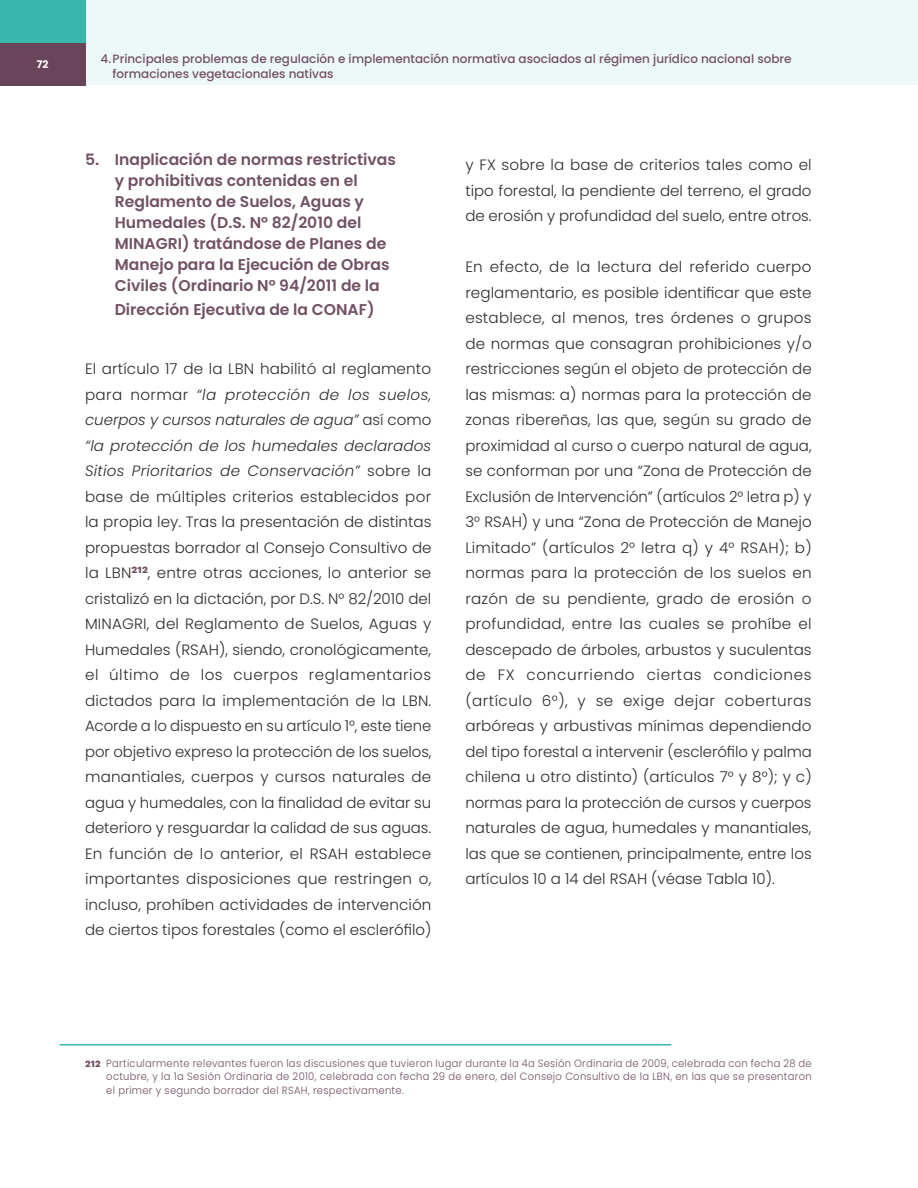
<style>
.page{position:relative;width:918px;height:1188px;background:#fff}
.page>*{position:absolute;margin:0;border:0;box-sizing:border-box;transform-origin:0 0}
.t1{font:600 15.6px/21px "Poppins";color:#715164}
.t2{font:300 15px/25.5px "Poppins";color:#2d2d2c;text-align:justify}
.t3{font:500 12px/15px "Poppins";color:#715164}
.t4{font:300 10.5px/13.5px "Poppins";letter-spacing:.03em;color:#6f4f62;text-align:justify;scale:.95 1}
.t5{font:700 10.5px "Poppins";color:#fff}
.s1{font-style:italic}
.s2{font-family:"Work Sans";font-weight:800;font-size:9.6px}
</style>
<div class="page">
<div style="left:0;top:0;width:918px;height:85px;background:#edf8f8"></div>
<div style="left:0;top:0;width:85px;height:85px;background:#68455a"></div>
<div style="left:0;top:0;width:85px;height:43px;background:#38b6ac"></div>
<hr style="left:60px;top:1044px;width:611px;height:2px;background:#38b6ac">
<p class="t5" style="left:37px;top:58px;width:13px">72</p>
<p class="t3" style="left:113px;top:51px;width:680px;text-indent:-12px">4.Principales problemas de regulación e implementación normativa asociados al régimen jurídico nacional sobre formaciones vegetacionales nativas</p>
<p class="t1" style="left:115px;top:149px;width:283px;text-indent:-30px">5. Inaplicación de normas restrictivas y prohibitivas contenidas en el Reglamento de Suelos, Aguas y Humedales (D.S. N° 82/2010 del MINAGRI) tratándose de Planes de Manejo para la Ejecución de Obras Civiles (Ordinario N° 94/2011 de la</p>
<p class="t1" style="left:115px;top:299px;width:261px">Dirección Ejecutiva de la CONAF)</p>
<p class="t2" style="left:85px;top:356px;width:348px">El artículo 17 de la LBN habilitó al reglamento para normar <span class="s1">“la protección de los suelos, cuerpos y cursos naturales de agua”</span> así como <span class="s1">“la protección de los humedales declarados Sitios Prioritarios de Conservación”</span> sobre la base de múltiples criterios establecidos por la propia ley. Tras la presentación de distintas propuestas borrador al Consejo Consultivo de la LBN<sup>212</sup>, entre otras acciones, lo anterior se cristalizó en la dictación, por D.S. N° 82/2010 del MINAGRI, del Reglamento de Suelos, Aguas y Humedales (RSAH), siendo, cronológicamente, el último de los cuerpos reglamentarios dictados para la implementación de la LBN.<br>Acorde a lo dispuesto en su artículo 1°, este tiene por objetivo expreso la protección de los suelos, manantiales, cuerpos y cursos naturales de agua y humedales, con la finalidad de evitar su deterioro y resguardar la calidad de sus aguas.<br>En función de lo anterior, el RSAH establece importantes disposiciones que restringen o, incluso, prohíben actividades de intervención de ciertos tipos forestales (como el esclerófilo)</p>
<p class="t2" style="left:465px;top:152px;width:348px">y FX sobre la base de criterios tales como el tipo forestal, la pendiente del terreno, el grado de erosión y profundidad del suelo, entre otros.</p>
<p class="t2" style="left:465px;top:254px;width:348px">En efecto, de la lectura del referido cuerpo reglamentario, es posible identificar que este establece, al menos, tres órdenes o grupos de normas que consagran prohibiciones y/o restricciones según el objeto de protección de las mismas: a) normas para la protección de zonas ribereñas, las que, según su grado de proximidad al curso o cuerpo natural de agua, se conforman por una “Zona de Protección de Exclusión de Intervención” (artículos 2° letra p) y 3° RSAH) y una “Zona de Protección de Manejo Limitado” (artículos 2° letra q) y 4° RSAH); b) normas para la protección de los suelos en razón de su pendiente, grado de erosión o profundidad, entre las cuales se prohíbe el descepado de árboles, arbustos y suculentas de FX concurriendo ciertas condiciones (artículo 6°), y se exige dejar coberturas arbóreas y arbustivas mínimas dependiendo del tipo forestal a intervenir (esclerófilo y palma chilena u otro distinto) (artículos 7° y 8°); y c) normas para la protección de cursos y cuerpos naturales de agua, humedales y manantiales, las que se contienen, principalmente, entre los artículos 10 a 14 del RSAH (véase Tabla 10).</p>
<p class="t4" style="left:106px;top:1056px;width:744px;text-indent:-21px"><span class="s2">212</span> Particularmente relevantes fueron las discusiones que tuvieron lugar durante la 4a Sesión Ordinaria de 2009, celebrada con fecha 28 de octubre, y la 1a Sesión Ordinaria de 2010, celebrada con fecha 29 de enero, del Consejo Consultivo de la LBN, en las que se presentaron el primer y segundo borrador del RSAH, respectivamente.</p>
</div>
